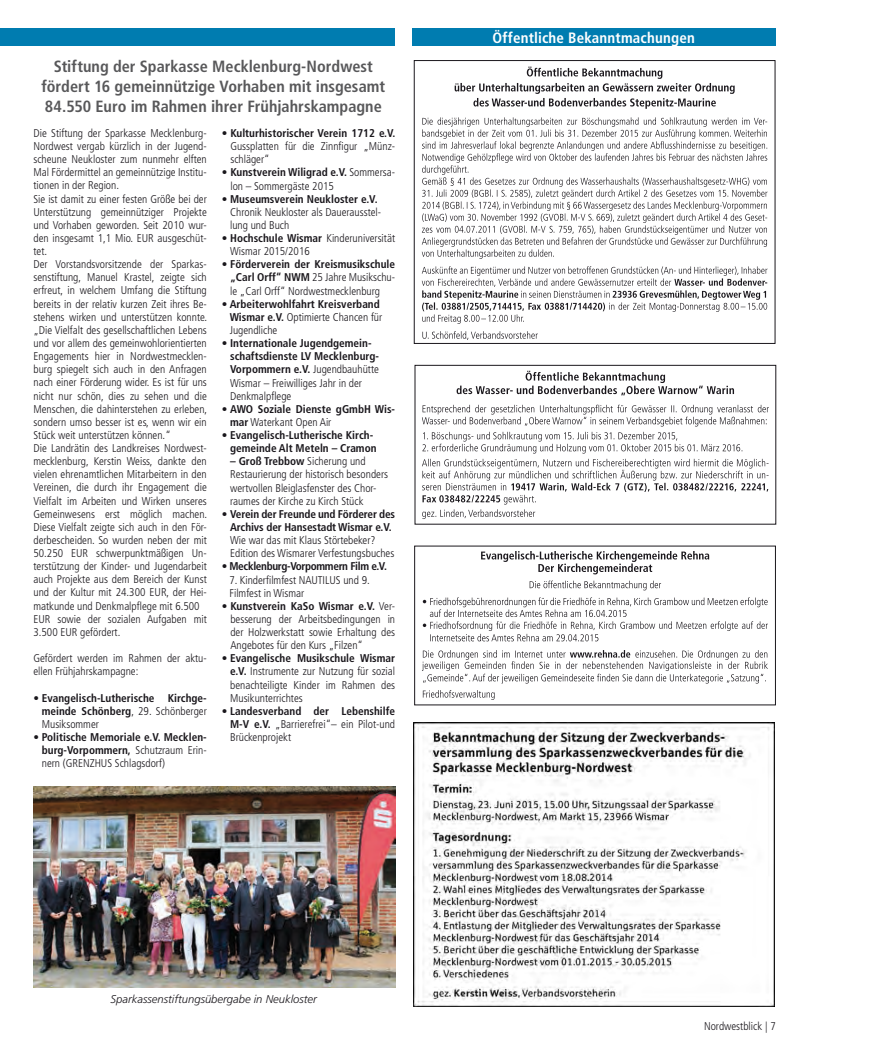
<style>
.page{position:relative;width:877px;height:1049px;background:#fff}
.page>*{position:absolute;margin:0;border:0;box-sizing:border-box;transform-origin:0 0}
.t1{font:700 condensed 16.25px/20px "Frutiger";color:#58585a;text-align:center}
.t2{font:700 condensed 15px "Frutiger";letter-spacing:.015em;color:#fff}
.t3{font:300 condensed 11.25px/13.1px "Frutiger";color:#1a171c}
.t4{font:700 condensed 11.25px/13.1px "Frutiger";color:#1a171c}
.t5{font:italic 300 11.25px "Frutiger";color:#1a171c}
.t6{font:700 condensed 11.25px "Frutiger";letter-spacing:-.03em;color:#1a171c}
.s1{font-weight:300}
.s2{font-weight:700}
</style>
<div class="page">
<svg style="left:0;top:28px;width:2px;height:18px"></svg>
<div style="left:412px;top:28px;width:363px;height:18px;background:#007cb0"></div>
<div style="left:2px;top:28px;width:393px;height:18px;background:#007cb0"></div>
<img style="left:413px;top:723px;width:362px;height:283px">
<svg style="left:414px;top:365px;width:362px;height:160px"></svg>
<svg style="left:423px;top:690px;width:72px;height:10px"></svg>
<svg style="left:422px;top:650px;width:346px;height:33px"></svg>
<svg style="left:423px;top:597px;width:345px;height:44px"></svg>
<svg style="left:530px;top:580px;width:131px;height:10px"></svg>
<svg style="left:481px;top:551px;width:228px;height:23px"></svg>
<div style="left:414px;top:546px;width:362px;height:159px;border:1px solid #1a171c"></div>
<img style="left:34px;top:787px;width:361px;height:200px">
<svg style="left:422px;top:331px;width:116px;height:9px"></svg>
<svg style="left:422px;top:266px;width:345px;height:58px"></svg>
<svg style="left:422px;top:117px;width:345px;height:142px"></svg>
<svg style="left:455px;top:67px;width:280px;height:42px"></svg>
<div style="left:414px;top:60px;width:361px;height:284px;border:1px solid #1a171c"></div>
<h1 class="t1" style="left:42px;top:57px;width:345px">Stiftung der Sparkasse Mecklenburg-Nordwest fördert 16 gemeinnützige Vorhaben mit insgesamt<br>84.550 Euro im Rahmen ihrer Frühjahrskampagne</h1>
<p class="t3" style="left:33px;top:127px;width:175px">Die Stiftung der Sparkasse Mecklenburg-Nordwest vergab kürzlich in der Jugend&shy;scheune Neukloster zum nunmehr elften Mal Fördermittel an gemeinnützige Institu&shy;tionen in der Region.<br>Sie ist damit zu einer festen Größe bei der Unterstützung gemeinnütziger Projekte und Vorhaben geworden. Seit 2010 wur&shy;den insgesamt 1,1 Mio. EUR ausgeschüt&shy;tet.<br>Der Vorstandsvorsitzende der Sparkas&shy;senstiftung, Manuel Krastel, zeigte sich erfreut, in welchem Umfang die Stiftung bereits in der relativ kurzen Zeit ihres Be&shy;stehens wirken und unterstützen konnte. „Die Vielfalt des gesellschaftlichen Lebens und vor allem des gemeinwohlorientierten Engagements hier in Nordwestmecklen&shy;burg spiegelt sich auch in den Anfragen nach einer Förderung wider. Es ist für uns nicht nur schön, dies zu sehen und die Menschen, die dahinterstehen zu erleben, sondern umso besser ist es, wenn wir ein Stück weit unterstützen können.“<br>Die Landrätin des Landkreises Nordwest&shy;mecklenburg, Kerstin Weiss, dankte den vielen ehrenamtlichen Mitarbeitern in den Vereinen, die durch ihr Engagement die Vielfalt im Arbeiten und Wirken unseres Gemeinwesens erst möglich machen.<br>Diese Vielfalt zeigte sich auch in den För&shy;derbescheiden. So wurden neben der mit 50.250 EUR schwerpunktmäßigen Un&shy;terstützung der Kinder- und Jugendarbeit auch Projekte aus dem Bereich der Kunst und der Kultur mit 24.300 EUR, der Hei&shy;matkunde und Denkmalpflege mit 6.500<br>EUR sowie der sozialen Aufgaben mit 3.500 EUR gefördert.</p>
<p class="t3" style="left:33px;top:652px;width:175px">Gefördert werden im Rahmen der aktu&shy;ellen Frühjahrskampagne:</p>
<p class="t4" style="left:42px;top:691px;width:167px;text-align:justify;text-indent:-8px"><span class="s1">•</span> Evangelisch-Lutherische Kirchge&shy;meinde Schönberg<span class="s1">, 29. Schönberger Musiksommer</span></p>
<p class="t4" style="left:42px;top:730px;width:167px;text-align:justify;text-indent:-8px"><span class="s1">•</span> Politische Memoriale e.V. Mecklen&shy;burg-Vorpommern, <span class="s1">Schutzraum Erin&shy;nern (GRENZHUS Schlagsdorf)</span></p>
<p class="t4" style="left:222px;top:127px;width:175px">• Kulturhistorischer Verein 1712 e.V.</p>
<p class="t3" style="left:230px;top:140px;width:166px">Gussplatten für die Zinnfigur „Münz&shy;schläger“</p>
<p class="t3" style="left:230px;top:166px;width:166px;text-indent:-9px"><span class="s2">• Kunstverein Wiligrad e.V.</span> Sommersa&shy;lon – Sommergäste 2015</p>
<p class="t3" style="left:230px;top:192px;width:153px;text-indent:-8px">• <span class="s2">Museumsverein Neukloster e.V.<br></span>Chronik Neukloster als Dauerausstel&shy;lung und Buch</p>
<p class="t3" style="left:230px;top:232px;width:167px;text-indent:-8px">• <span class="s2">Hochschule Wismar</span> Kinderuniversität<br>Wismar 2015/2016</p>
<p class="t3" style="left:230px;top:258px;width:167px;text-align:justify;text-indent:-8px">• <span class="s2">Förderverein der Kreismusikschule „Carl Orff“ NWM</span> 25 Jahre Musikschu&shy;le „Carl Orff“ Nordwestmecklenburg</p>
<p class="t4" style="left:230px;top:297px;width:154px;text-indent:-8px"><span class="s1">•</span> Arbeiterwohlfahrt Kreisverband<br>Wismar e.V. <span class="s1">Optimierte Chancen für<br>Jugendliche</span></p>
<p class="t4" style="left:230px;top:337px;width:150px;text-indent:-8px"><span class="s1">•</span> Internationale Jugendgemein&shy;schaftsdienste LV Mecklenburg-<br>Vorpommern e.V. <span class="s1">Jugendbauhütte<br>Wismar – Freiwilliges Jahr in der<br>Denkmalpflege</span></p>
<p class="t4" style="left:230px;top:402px;width:167px;text-indent:-8px"><span class="s1">•</span> AWO Soziale Dienste gGmbH Wis&shy;mar <span class="s1">Waterkant Open Air</span></p>
<p class="t4" style="left:222px;top:429px;width:156px;text-align:right"><span class="s1">•</span> Evangelisch-Lutherische Kirch&shy;gemeinde Alt Meteln – Cramon</p>
<p class="t3" style="left:230px;top:455px;width:159px"><span class="s2">– Groß Trebbow</span> Sicherung und Restaurierung der historisch besonders wertvollen Bleiglasfenster des Chor&shy;raumes der Kirche zu Kirch Stück</p>
<p class="t4" style="left:222px;top:507px;width:175px;text-align:center"><span class="s1">•</span> Verein der Freunde und Förderer des<br>Archivs der Hansestadt Wismar e.V.</p>
<p class="t3" style="left:230px;top:534px;width:166px">Wie war das mit Klaus Störtebeker?<br>Edition des Wismarer Verfestungsbuches</p>
<p class="t6" style="left:222px;top:560px;width:167px"><span class="s1">•</span> Mecklenburg-Vorpommern Film e.V.</p>
<p class="t3" style="left:229px;top:573px;width:142px">7. Kinderfilmfest NAUTILUS und 9.<br>Filmfest in Wismar</p>
<p class="t3" style="left:230px;top:599px;width:166px;text-align:justify;text-indent:-9px">• <span class="s2">Kunstverein KaSo Wismar e.V.</span> Ver&shy;besserung der Arbeitsbedingungen in der Holzwerkstatt sowie Erhaltung des Angebotes für den Kurs „Filzen“</p>
<p class="t3" style="left:230px;top:652px;width:167px;text-align:justify;text-indent:-8px">• <span class="s2">Evangelische Musikschule Wismar e.V.</span> Instrumente zur Nutzung für sozial benachteiligte Kinder im Rahmen des Musikunterrichtes</p>
<p class="t3" style="left:230px;top:704px;width:167px;text-align:justify;text-indent:-8px">• <span class="s2">Landesverband der Lebenshilfe M-V e.V.</span> „Barrierefrei“– ein Pilot-und Brückenprojekt</p>
<p class="t5" style="left:111px;top:993px;width:208px">Sparkassenstiftungsübergabe in Neukloster</p>
<h2 class="t2" style="left:492px;top:29px;width:204px">Öffentliche Bekanntmachungen</h2>
<p class="t3" style="left:704px;top:1019px;width:73px">Nordwestblick | 7</p>
</div>
